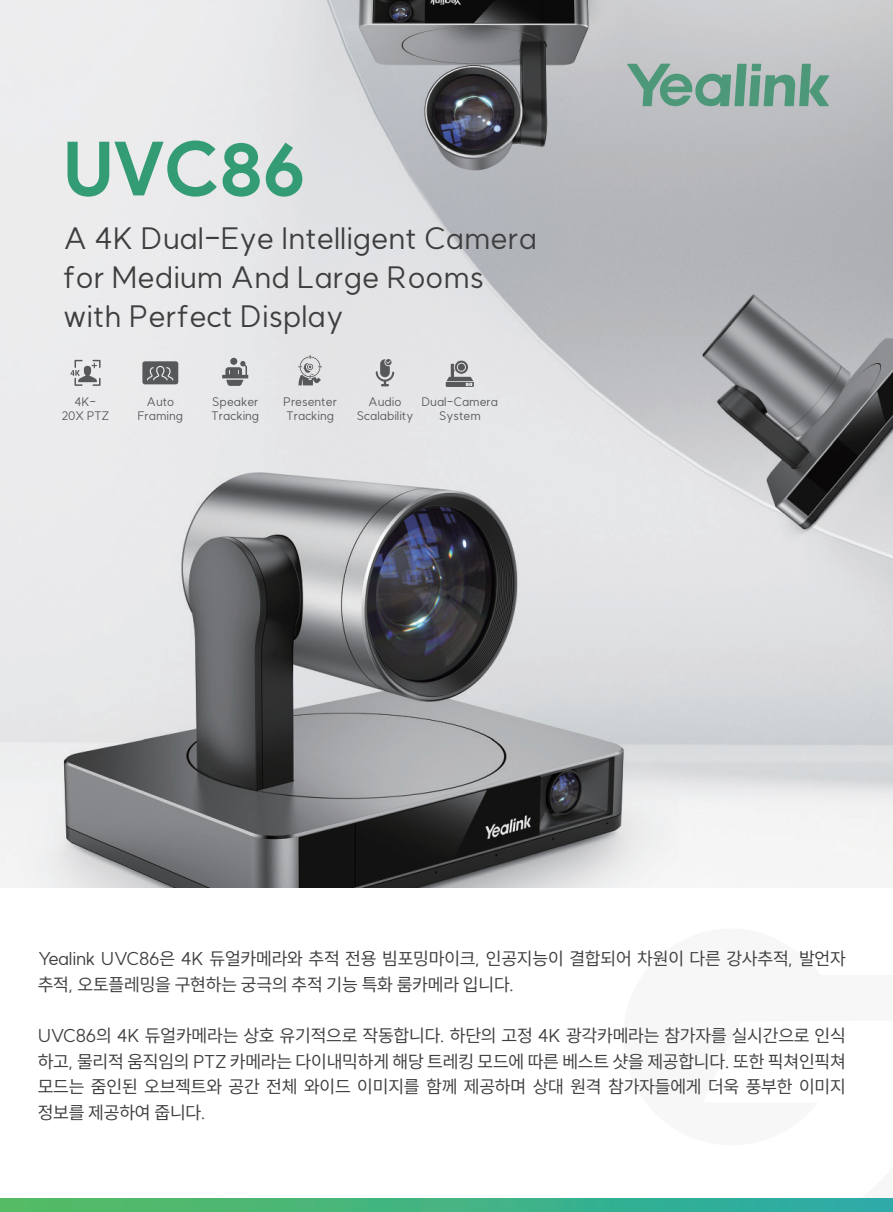
<style>
.page{position:relative;width:893px;height:1212px;background:#fff}
.page>*{position:absolute;margin:0;border:0;box-sizing:border-box;transform-origin:0 0}
.t1{font:700 75px "Product Sans";color:#349c75}
.t2{font:30px/39px "SUIT";color:#3e3e3f}
.t3{font:18px/25.5px "SUIT";letter-spacing:-.01em;color:#3e3e3f}
.t4{font:12px/14.2px "SUIT";color:#57585a;text-align:center}
</style>
<div class="page">
<img style="left:0;top:0;width:893px;height:888px">
<svg style="left:0;top:1199px;width:893px;height:13px;background:#40b384"></svg>
<svg style="left:627px;top:64px;width:202px;height:42px;background:#8aada1"></svg>
<svg style="left:70px;top:360px;width:31px;height:26px"></svg>
<svg style="left:376px;top:359px;width:18px;height:27px"></svg>
<svg style="left:142px;top:361px;width:36px;height:23px"></svg>
<hr style="left:451px;top:364px;width:3px;height:15px;background:#57585a">
<svg style="left:446px;top:377px;width:28px;height:10px"></svg>
<svg style="left:454px;top:360px;width:14px;height:14px"></svg>
<div style="left:454px;top:360px;width:15px;height:15px;border:1px solid #e4e4e5;border-radius:50%"></div>
<div style="left:457px;top:363px;width:8px;height:8px;background:#57585a;border-radius:50%"></div>
<div style="left:457px;top:363px;width:9px;height:9px;border:1px solid #e4e4e5;border-radius:50%"></div>
<div style="left:230px;top:358px;width:7px;height:7px;background:#57585a;border-radius:50%"></div>
<svg style="left:222px;top:361px;width:26px;height:25px"></svg>
<svg style="left:297px;top:353px;width:26px;height:32px"></svg>
<h1 class="t1" style="left:63px;top:123px;width:244px">UVC86</h1>
<h2 class="t2" style="left:63px;top:220px;width:475px">A 4K Dual-Eye Intelligent Camera for Medium And Large Rooms with Perfect Display</h2>
<p class="t4" style="left:211px;top:395px;width:49px;text-align:left">Speaker<br>Tracking</p>
<p class="t4" style="left:283px;top:395px;width:55px;text-align:left">Presenter<br>Tracking</p>
<p class="t4" style="left:62px;top:395px;width:49px">4K-<br>20X PTZ</p>
<p class="t4" style="left:421px;top:395px;width:78px">Dual-Camera<br>System</p>
<p class="t4" style="left:356px;top:395px;width:58px">Audio<br>Scalability</p>
<p class="t4" style="left:137px;top:395px;width:47px">Auto<br>Framing</p>
<p class="t3" style="left:38px;top:947px;width:810px">Yealink UVC86은 4K 듀얼카메라와 추적 전용 빔포밍마이크, 인공지능이 결합되어 차원이 다른 강사추적, 발언자 추적, 오토플레밍을 구현하는 궁극의 추적 기능 특화 룸카메라 입니다.</p>
<p class="t3" style="left:38px;top:1023px;width:810px;text-align:justify">UVC86의 4K 듀얼카메라는 상호 유기적으로 작동합니다. 하단의 고정 4K 광각카메라는 참가자를 실시간으로 인식 하고, 물리적 움직임의 PTZ 카메라는 다이내믹하게 해당 트레킹 모드에 따른 베스트 샷을 제공합니다. 또한 픽쳐인픽쳐 모드는 줌인된 오브젝트와 공간 전체 와이드 이미지를 함께 제공하며 상대 원격 참가자들에게 더욱 풍부한 이미지 정보를 제공하여 줍니다.</p>
</div>
